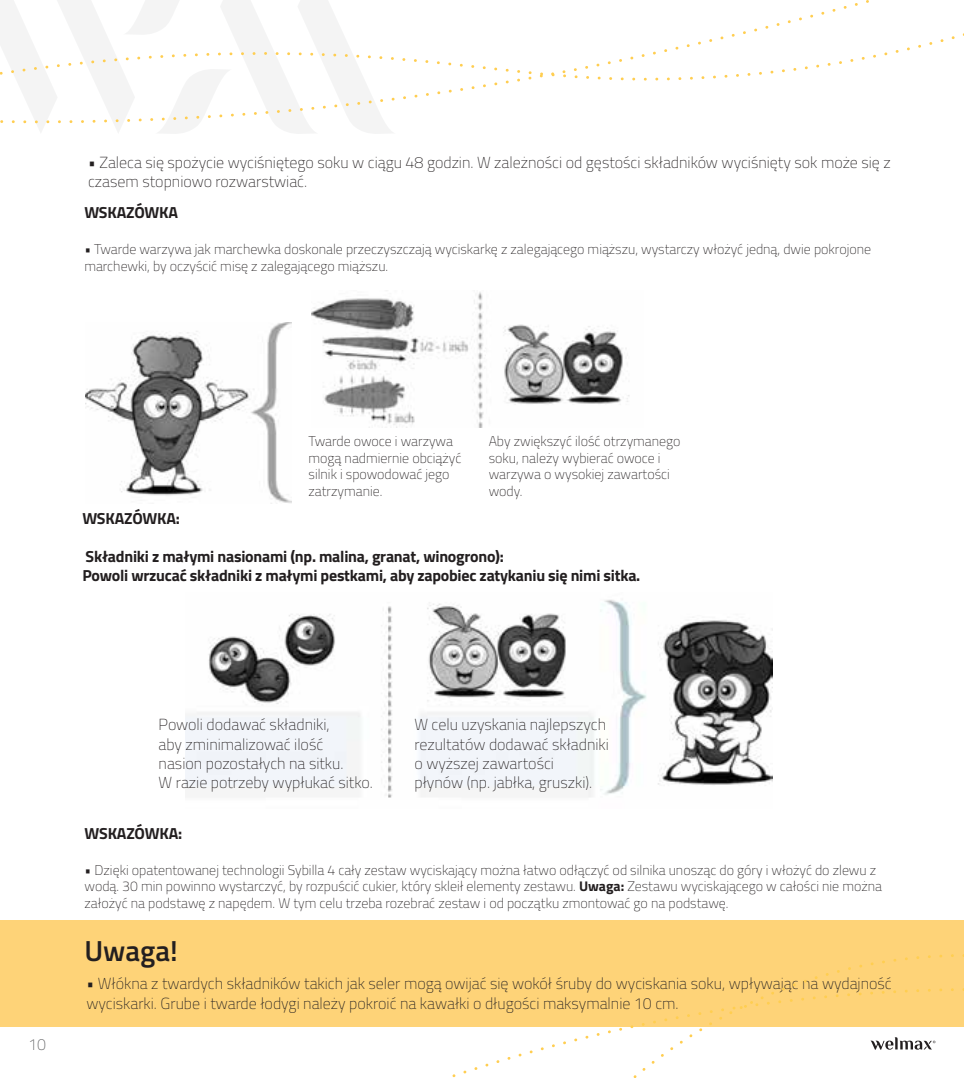
<style>
.page{position:relative;width:964px;height:1078px;background:#fff}
.page>*{position:absolute;margin:0;border:0;box-sizing:border-box;transform-origin:0 0}
.t1{font:600 29px "Titillium";color:#231f20}
.t2{font:100 16px/19.2px "Titillium";color:#231f20}
.t3{font:700 16px/19px "Titillium";letter-spacing:-.015em;color:#231f20}
.t4{font:100 16px "Titillium";color:#58595b}
.t5{font:100 14px/16.8px "Titillium";color:#231f20}
.s1{font-weight:700}
</style>
<div class="page">
<svg style="left:37px;top:125px;width:356px;height:9px"></svg>
<div style="left:0;top:920px;width:964px;height:106px;background:#fed378"></div>
<svg style="left:353px;top:1026px;width:227px;height:51px"></svg>
<svg style="left:580px;top:954px;width:384px;height:123px"></svg>
<svg style="left:0;top:0;width:869px;height:125px"></svg>
<svg style="left:0;top:23px;width:964px;height:61px"></svg>
<img style="left:85px;top:322px;width:207px;height:181px">
<img style="left:312px;top:292px;width:172px;height:135px">
<img style="left:185px;top:600px;width:587px;height:198px">
<img style="left:503px;top:324px;width:127px;height:80px">
<p class="t2" style="left:88px;top:152px;width:804px">• Zaleca się spożycie wyciśniętego soku w ciągu 48 godzin. W zależności od gęstości składników wyciśnięty sok może się z czasem stopniowo rozwarstwiać.</p>
<p class="t3" style="left:84px;top:202px;width:95px">WSKAZÓWKA</p>
<p class="t5" style="left:84px;top:240px;width:788px">• Twarde warzywa jak marchewka doskonale przeczyszczają wyciskarkę z zalegającego miąższu, wystarczy włożyć jedną, dwie pokrojone marchewki, by oczyścić misę z zalegającego miąższu.</p>
<p class="t5" style="left:309px;top:432px;width:154px">Twarde owoce i warzywa mogą nadmiernie obciążyć silnik i spowodować jego zatrzymanie.</p>
<p class="t5" style="left:489px;top:432px;width:193px">Aby zwiększyć ilość otrzymanego soku, należy wybierać owoce i warzywa o wysokiej zawartości wody.</p>
<p class="t3" style="left:82px;top:508px;width:99px">WSKAZÓWKA:</p>
<p class="t3" style="left:82px;top:546px;width:559px">Składniki z małymi nasionami (np. malina, granat, winogrono):<br>Powoli wrzucać składniki z małymi pestkami, aby zapobiec zatykaniu się nimi sitka.</p>
<p class="t4" style="left:28px;top:1032px;width:19px">10</p>
<p class="t2" style="left:159px;top:714px;width:216px">Powoli dodawać składniki,<br>aby zminimalizować ilość<br>nasion pozostałych na sitku.<br>W razie potrzeby wypłukać sitko.</p>
<p class="t2" style="left:414px;top:714px;width:196px">W celu uzyskania najlepszych rezultatów dodawać składniki o wyższej zawartości<br>płynów (np. jabłka, gruszki).</p>
<p class="t3" style="left:85px;top:822px;width:99px">WSKAZÓWKA:</p>
<p class="t5" style="left:85px;top:860px;width:799px">• Dzięki opatentowanej technologii Sybilla 4 cały zestaw wyciskający można łatwo odłączyć od silnika unosząc do góry i włożyć do zlewu z wodą. 30 min powinno wystarczyć, by rozpuścić cukier, który skleił elementy zestawu. <span class="s1">Uwaga:</span> Zestawu wyciskającego w całości nie można założyć na podstawę z napędem. W tym celu trzeba rozebrać zestaw i od początku zmontować go na podstawę.</p>
<h1 class="t1" style="left:84px;top:928px;width:95px">Uwaga!</h1>
<p class="t2" style="left:86px;top:973px;width:807px">• Włókna z twardych składników takich jak seler mogą owijać się wokół śruby do wyciskania soku, wpływając na wydajność wyciskarki. Grube i twarde łodygi należy pokroić na kawałki o długości maksymalnie 10 cm.</p>
</div>
